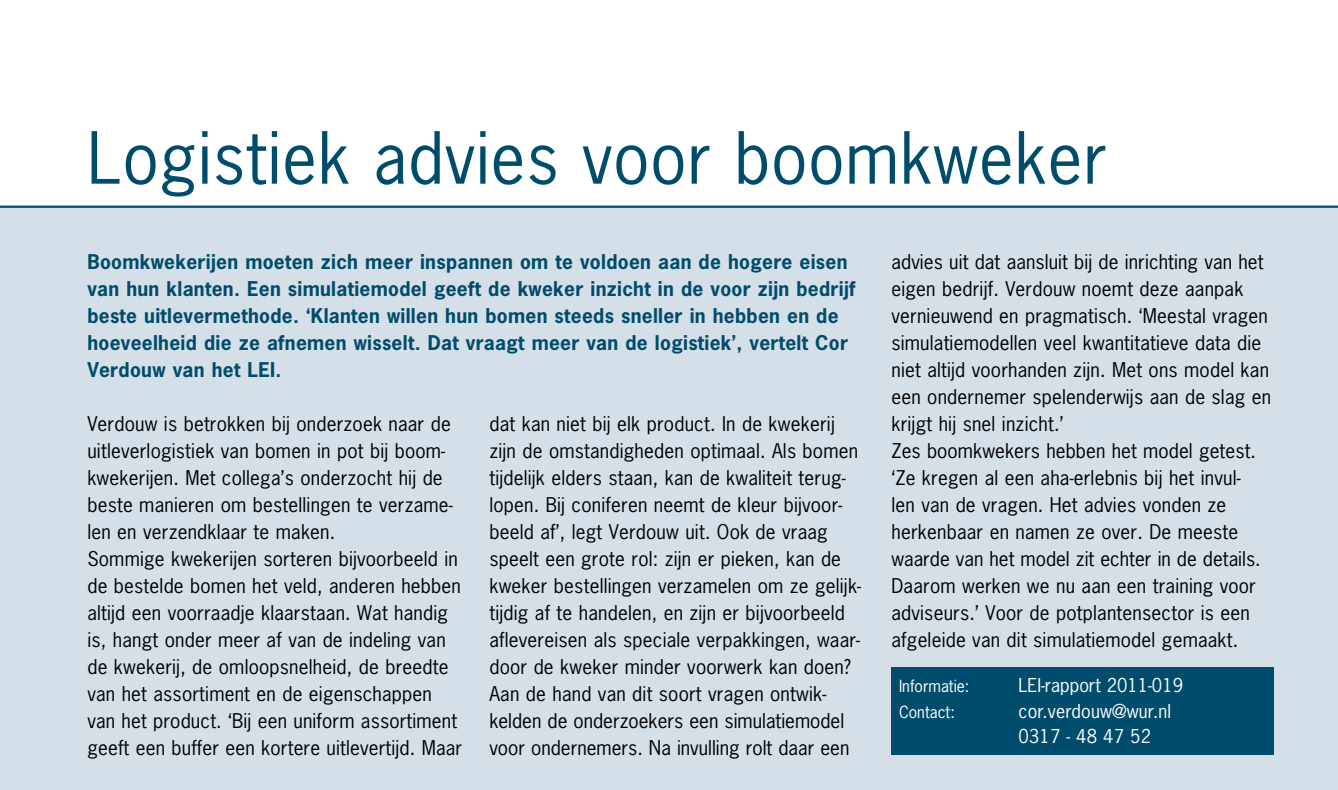
<style>
.page{position:relative;width:1338px;height:790px;background:#fff}
.page>*{position:absolute;margin:0;border:0;box-sizing:border-box;transform-origin:0 0}
.t1{font:67.5px "News Gothic Std";letter-spacing:.015em;color:#004c6c}
.t2{font:19.12px/27px "News Gothic Std";letter-spacing:.01em;color:#000}
.t3{font:700 19.12px/27px "News Gothic Std";letter-spacing:.015em;color:#004c6c}
.t4{font:18px/25.2px "News Gothic Std";letter-spacing:.01em;color:#fff}
.t5{font:15.75px "News Gothic Std";color:#fff}
</style>
<div class="page">
<div style="left:0;top:207px;width:1337px;height:582px;background:#d5dfe8"></div>
<hr style="left:0;top:205px;width:1337px;height:3px;background:#004c6c">
<div style="left:891px;top:667px;width:383px;height:87px;background:#004c6c"></div>
<h1 class="t1" style="left:87px;top:115px;width:1020px">Logistiek advies voor boomkweker</h1>
<p class="t3" style="left:87px;top:247px;width:769px">Boomkwekerijen moeten zich meer inspannen om te voldoen aan de hogere eisen van hun klanten. Een simulatiemodel geeft de kweker inzicht in de voor zijn bedrijf beste uitlevermethode. ‘Klanten willen hun bomen steeds sneller in hebben en de hoeveelheid die ze afnemen wisselt. Dat vraagt meer van de logistiek’, vertelt Cor Verdouw van het LEI.</p>
<p class="t2" style="left:891px;top:248px;width:381px">advies uit dat aansluit bij de inrichting van het eigen bedrijf. Verdouw noemt deze aanpak vernieuwend en pragmatisch. ‘Meestal vragen simulatiemodellen veel kwantitatieve data die niet altijd voorhanden zijn. Met ons model kan een ondernemer spelenderwijs aan de slag en krijgt hij snel inzicht.’<br>Zes boomkwekers hebben het model getest. ‘Ze kregen al een aha-erlebnis bij het invul-<br>len van de vragen. Het advies vonden ze herkenbaar en namen ze over. De meeste waarde van het model zit echter in de details.<br>Daarom werken we nu aan een training voor adviseurs.’ Voor de potplantensector is een afgeleide van dit simulatiemodel gemaakt.</p>
<p class="t5" style="left:899px;top:676px;width:72px">Informatie:</p>
<p class="t4" style="left:1018px;top:672px;width:166px">LEI-rapport 2011-019</p>
<p class="t5" style="left:899px;top:701px;width:57px">Contact:</p>
<p class="t4" style="left:1018px;top:698px;width:154px">cor.verdouw@wur.nl<br>0317 - 48 47 52</p>
<p class="t2" style="left:489px;top:410px;width:373px">dat kan niet bij elk product. In de kwekerij zijn de omstandigheden optimaal. Als bomen tijdelijk elders staan, kan de kwaliteit terug&shy;lopen. Bij coniferen neemt de kleur bijvoor&shy;beeld af’, legt Verdouw uit. Ook de vraag speelt een grote rol: zijn er pieken, kan de kweker bestellingen verzamelen om ze gelijk&shy;tijdig af te handelen, en zijn er bijvoorbeeld aflevereisen als speciale verpakkingen, waar&shy;door de kweker minder voorwerk kan doen?<br>Aan de hand van dit soort vragen ontwik&shy;kelden de onderzoekers een simulatiemodel voor ondernemers. Na invulling rolt daar een</p>
<p class="t2" style="left:87px;top:410px;width:376px">Verdouw is betrokken bij onderzoek naar de uitleverlogistiek van bomen in pot bij boom&shy;kwekerijen. Met collega’s onderzocht hij de beste manieren om bestellingen te verzame&shy;len en verzendklaar te maken.<br>Sommige kwekerijen sorteren bijvoorbeeld in de bestelde bomen het veld, anderen hebben altijd een voorraadje klaarstaan. Wat handig is, hangt onder meer af van de indeling van de kwekerij, de omloopsnelheid, de breedte van het assortiment en de eigenschappen van het product. ‘Bij een uniform assortiment geeft een buffer een kortere uitlevertijd. Maar</p>
</div>
